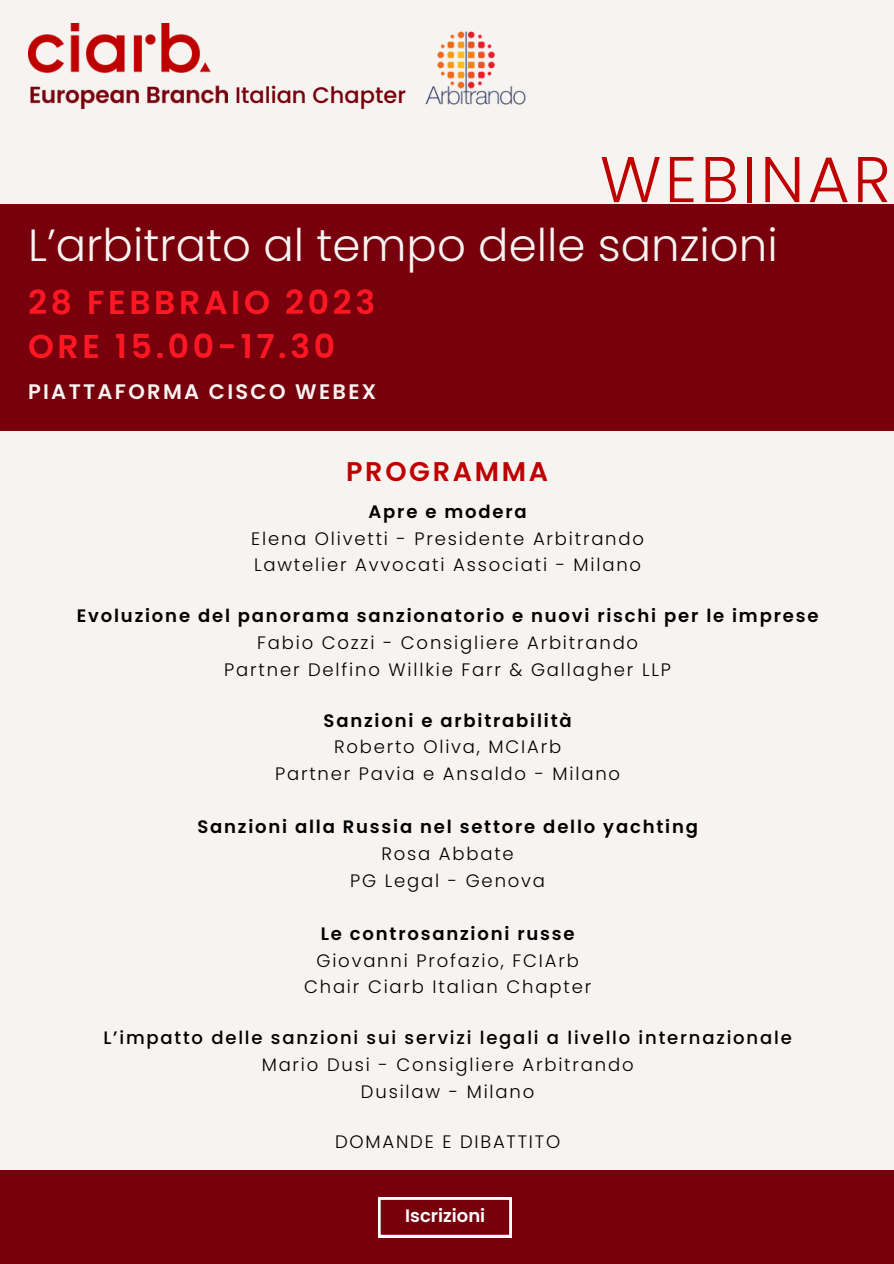
<style>
.page{position:relative;width:894px;height:1264px;background:#fff}
.page>*{position:absolute;margin:0;border:0;box-sizing:border-box;transform-origin:0 0}
.t1{font:300 64.5px "Poppins";letter-spacing:.05em;color:#be0000}
.t2{font:300 45px "Poppins";color:#f7f3f0}
.t3{font:600 33px/44px "Poppins";letter-spacing:.11em;color:#ff1824}
.t4{font:600 27px "Poppins";letter-spacing:.1em;color:#be0000}
.t5{font:500 22.5px "Poppins";color:#77000c}
.t6{font:600 21px "Poppins";letter-spacing:.11em;color:#f7f3f0}
.t7{font:300 18px/26.7px "Poppins";letter-spacing:.1em;color:#000;text-align:center}
.t8{font:600 18px "Poppins";letter-spacing:.1em;color:#000}
.t9{font:500 18px "Poppins";letter-spacing:.1em;color:#000}
.t10{font:600 18px "Poppins";color:#fff}
</style>
<div class="page">
<div style="left:0;top:0;width:893px;height:1263px;background:#f7f3f0"></div>
<img style="left:425px;top:31px;width:101px;height:74px">
<div style="left:0;top:1169px;width:892px;height:94px;background:#77000c"></div>
<div style="left:0;top:204px;width:893px;height:227px;background:#77000c"></div>
<img style="left:28px;top:23px;width:199px;height:86px">
<svg style="left:378px;top:1197px;width:133px;height:39px"></svg>
<p class="t5" style="left:235px;top:79px;width:172px">Italian Chapter</p>
<h1 class="t1" style="left:599px;top:134px;width:292px">WEBINAR</h1>
<h2 class="t2" style="left:28px;top:214px;width:750px">L’arbitrato al tempo delle sanzioni</h2>
<h3 class="t3" style="left:28px;top:281px;width:348px">28 FEBBRAIO 2023<br>ORE 15.00-17.30</h3>
<p class="t6" style="left:28px;top:377px;width:349px">PIATTAFORMA CISCO WEBEX</p>
<h3 class="t4" style="left:346px;top:453px;width:203px">PROGRAMMA</h3>
<p class="t8" style="left:368px;top:499px;width:160px">Apre e modera</p>
<p class="t7" style="left:251px;top:525px;width:394px;text-align:left">Elena Olivetti - Presidente Arbitrando<br>Lawtelier Avvocati Associati - Milano</p>
<p class="t8" style="left:77px;top:603px;width:743px">Evoluzione del panorama sanzionatorio e nuovi rischi per le imprese</p>
<p class="t7" style="left:224px;top:629px;width:448px">Fabio Cozzi - Consigliere Arbitrando<br>Partner Delfino Willkie Farr &amp; Gallagher LLP</p>
<p class="t8" style="left:323px;top:707px;width:249px">Sanzioni e arbitrabilità</p>
<p class="t7" style="left:275px;top:733px;width:346px">Roberto Oliva, MCIArb<br>Partner Pavia e Ansaldo - Milano</p>
<p class="t8" style="left:197px;top:814px;width:502px">Sanzioni alla Russia nel settore dello yachting</p>
<p class="t7" style="left:350px;top:840px;width:196px">Rosa Abbate<br>PG Legal - Genova</p>
<p class="t8" style="left:320px;top:921px;width:255px">Le controsanzioni russe</p>
<p class="t7" style="left:304px;top:947px;width:288px">Giovanni Profazio, FCIArb<br>Chair Ciarb Italian Chapter</p>
<p class="t9" style="left:103px;top:1025px;width:689px">L’impatto delle sanzioni sui servizi legali a livello internazionale</p>
<p class="t7" style="left:261px;top:1051px;width:373px">Mario Dusi - Consigliere Arbitrando<br>Dusilaw - Milano</p>
<p class="t7" style="left:335px;top:1127px;width:227px">DOMANDE E DIBATTITO</p>
<p class="t10" style="left:405px;top:1202px;width:82px">Iscrizioni</p>
</div>
